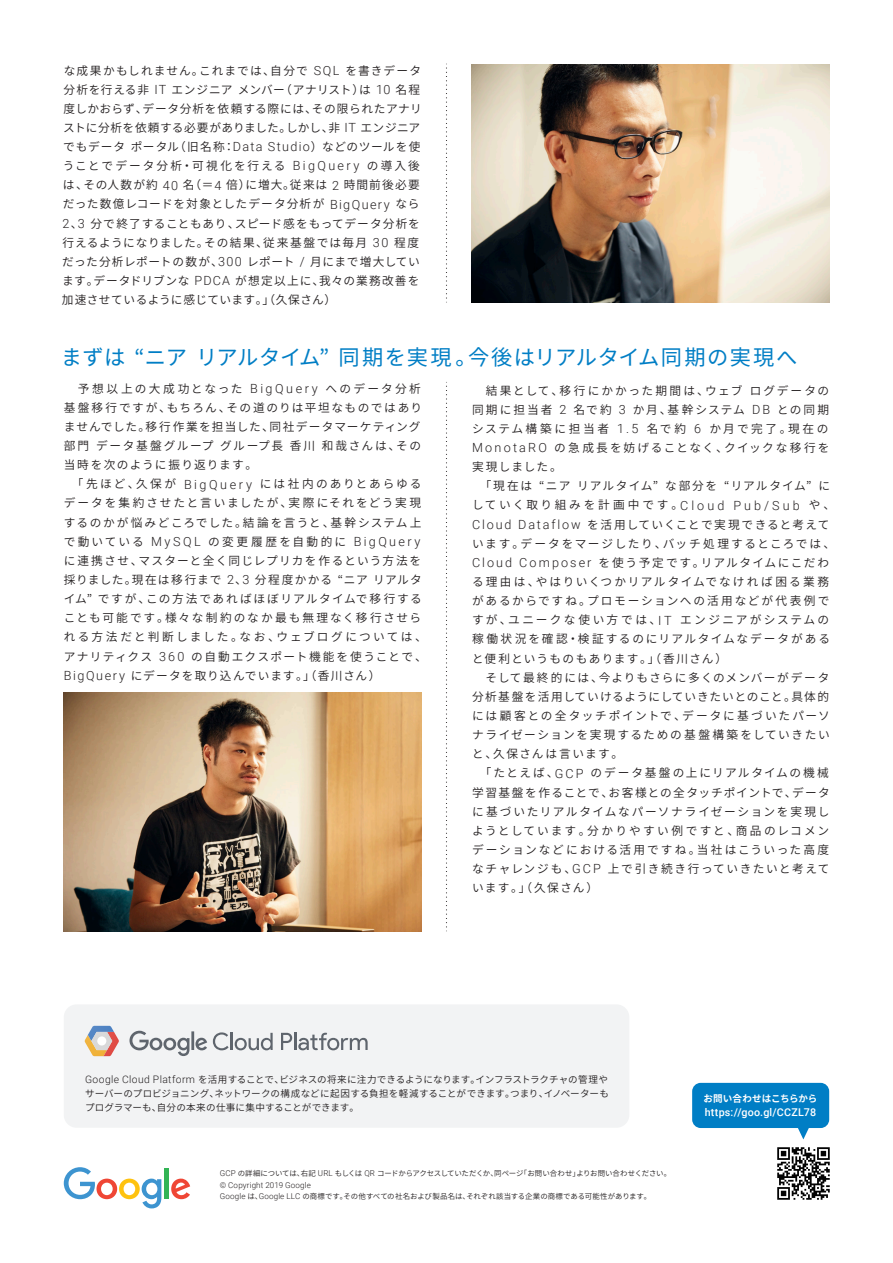
<style>
.page{position:relative;width:893px;height:1263px;background:#fff}
.page>*{position:absolute;margin:0;border:0;box-sizing:border-box;transform-origin:0 0}
.t1{font:21.3px "Noto Sans CJ Kjp";letter-spacing:.035em;color:#007ec5}
.t2{font:600 11.7px/19.2px "Noto Sans CJ Kjp";letter-spacing:.14em;color:#231f20}
.t3{font:600 11.7px/19.2px "Noto Sans CJ Kjp";letter-spacing:.12em;color:#231f20}
.t4{font:600 11.7px/19.2px "Noto Sans CJ Kjp";letter-spacing:.065em;color:#231f20}
.t5{font:500 10.65px "Roboto";letter-spacing:.02em;color:#fff}
.t6{font:600 9.6px/13.8px "Noto Sans CJ Kjp";color:#231f20;text-align:justify}
.t7{font:700 9.6px "Noto Sans CJ Kjp";letter-spacing:-.005em;color:#fff}
.t8{font:300 8.1px "Roboto";letter-spacing:.02em;color:#231f20}
.t9{font:600 7.5px "Noto Sans CJ Kjp";letter-spacing:-.01em;color:#231f20}
.s1{font-family:"Roboto";font-weight:300;font-size:12.6px}
.s2{font-family:"Roboto";font-weight:300;font-size:10.35px}
.s3{font-family:"Roboto";font-weight:300;font-size:8.1px}
</style>
<div class="page">
<svg style="left:446px;top:382px;width:1px;height:550px"></svg>
<img style="left:777px;top:1147px;width:53px;height:53px">
<svg style="left:446px;top:64px;width:1px;height:239px"></svg>
<svg style="left:64px;top:1167px;width:97px;height:41px"></svg>
<div style="left:164px;top:1168px;width:5px;height:30px;background:#32b455"></div>
<svg style="left:171px;top:1178px;width:19px;height:21px"></svg>
<svg style="left:798px;top:1128px;width:11px;height:11px"></svg>
<div style="left:692px;top:1083px;width:137px;height:45px;background:#007ec5;border-radius:9px"></div>
<div style="left:64px;top:1004px;width:565px;height:124px;background:#f2f3f4;border-radius:13px"></div>
<svg style="left:213px;top:1032px;width:60px;height:18px"></svg>
<svg style="left:281px;top:1033px;width:87px;height:17px"></svg>
<svg style="left:129px;top:1031px;width:78px;height:25px"></svg>
<svg style="left:85px;top:1026px;width:34px;height:30px"></svg>
<img style="left:472px;top:64px;width:357px;height:238px">
<img style="left:64px;top:693px;width:357px;height:238px">
<p class="t4" style="left:62px;top:61px;width:361px">な成果かもしれません。これまでは、自分で <span class="s1">SQL</span> を書きデータ分析を行える非 <span class="s1">IT</span> エンジニアメンバー（アナリスト）は <span class="s1">10</span> 名程度しかおらず、データ分析を依頼する際には、その限られたアナリストに分析を依頼する必要がありました。しかし、非 <span class="s1">IT</span> エンジニアでもデータポータル（旧名称：<span class="s1">Data Studio</span>）などのツールを使うことでデータ分析・可視化を行える <span class="s1">BigQuery</span> の導入後は、その人数が約 <span class="s1">40</span> 名（＝<span class="s1">4</span> 倍）に増大。従来は <span class="s1">2</span> 時間前後必要だった数億レコードを対象としたデータ分析が <span class="s1">BigQuery</span> なら<span class="s1">2</span>、<span class="s1">3</span> 分で終了することもあり、スピード感をもってデータ分析を行えるようになりました。その結果、従来基盤では毎月 <span class="s1">30</span> 程度だった分析レポートの数が、<span class="s1">300</span> レポート <span class="s1">/</span> 月にまで増大しています。データドリブンな <span class="s1">PDCA</span> が想定以上に、我々の業務改善を加速させているように感じています。」（久保さん）</p>
<h1 class="t1" style="left:61px;top:345px;width:738px">まずは “ニアリアルタイム” 同期を実現。今後はリアルタイム同期の実現へ</h1>
<p class="t3" style="left:64px;top:379px;width:365px">　予想以上の大成功となった <span class="s1">BigQuery</span> へのデータ分析基盤移行ですが、もちろん、その道のりは平坦なものではありませんでした。移行作業を担当した、同社データマーケティング部門データ基盤グループグループ長香川和哉さんは、その当時を次のように振り返ります。<br>　「先ほど、久保が <span class="s1">BigQuery</span> には社内のありとあらゆるデータを集約させたと言いましたが、実際にそれをどう実現するのかが悩みどころでした。結論を言うと、基幹システム上で動いている <span class="s1">MySQL</span> の変更履歴を自動的に <span class="s1">BigQuery</span>に連携させ、マスターと全く同じレプリカを作るという方法を採りました。現在は移行まで <span class="s1">2</span>、<span class="s1">3</span> 分程度かかる “ニアリアルタイム” ですが、この方法であればほぼリアルタイムで移行することも可能です。様々な制約のなか最も無理なく移行させられる方法だと判断しました。なお、ウェブログについては、アナリティクス <span class="s1">360</span> の自動エクスポート機能を使うことで、<br><span class="s1">BigQuery</span> にデータを取り込んでいます。」（香川さん）</p>
<p class="t2" style="left:472px;top:381px;width:365px">　結果として、移行にかかった期間は、ウェブ ログデータの同期に担当者 <span class="s1">2</span> 名で約 <span class="s1">3</span> か月、基幹システム <span class="s1">DB</span> との同期システム構築に担当者 <span class="s1">1.5</span> 名で約 <span class="s1">6</span> か月で完了。現在の<br><span class="s1">MonotaRO</span> の急成長を妨げることなく、クイックな移行を実現しました。<br>　「現在は “ニアリアルタイム” な部分を “リアルタイム” にしていく取り組みを計画中です。<span class="s1">Cloud Pub/Sub</span> や、<br><span class="s1">Cloud Dataflow</span> を活用していくことで実現できると考えています。データをマージしたり、バッチ処理するところでは、<br><span class="s1">Cloud Composer</span> を使う予定です。リアルタイムにこだわる理由は、やはりいくつかリアルタイムでなければ困る業務があるからですね。プロモーションへの活用などが代表例ですが、ユニークな使い方では、<span class="s1">IT</span> エンジニアがシステムの稼働状況を確認・検証するのにリアルタイムなデータがあると便利というものもあります。」（香川さん）<br>　そして最終的には、今よりもさらに多くのメンバーがデータ分析基盤を活用していけるようにしていきたいとのこと。具体的には顧客との全タッチポイントで、データに基づいたパーソナライゼーションを実現するための基盤構築をしていきたいと、久保さんは言います。<br>　「たとえば、<span class="s1">GCP</span> のデータ基盤の上にリアルタイムの機械学習基盤を作ることで、お客様との全タッチポイントで、データに基づいたリアルタイムなパーソナライゼーションを実現しようとしています。分かりやすい例ですと、商品のレコメンデーションなどにおける活用ですね。当社はこういった高度なチャレンジも、<span class="s1">GCP</span> 上で引き続き行っていきたいと考えています。」（久保さん）</p>
<p class="t6" style="left:85px;top:1073px;width:525px"><span class="s2">Google Cloud Platform</span> を活用することで、ビジネスの将来に注力できるようになります。インフラストラクチャの管理やサーバーのプロビジョニング、ネットワークの構成などに起因する負担を軽減することができます。つまり、イノベーターもプログラマーも、自分の本来の仕事に集中することができます。</p>
<p class="t9" style="left:220px;top:1169px;width:453px"><span class="s3">GCP</span> の詳細については、右記 <span class="s3">URL</span> もしくは <span class="s3">QR</span> コードからアクセスしていただくか、同ページ「お問い合わせ」よりお問い合わせください。</p>
<p class="t8" style="left:220px;top:1179px;width:93px">© Copyright 2019 Google</p>
<p class="t9" style="left:220px;top:1192px;width:433px"><span class="s3">Google</span> は、<span class="s3">Google LLC</span> の商標です。その他すべての社名および製品名は、それぞれ該当する企業の商標である可能性があります。</p>
<p class="t7" style="left:703px;top:1093px;width:116px">お問い合わせはこちらから</p>
<p class="t5" style="left:705px;top:1105px;width:113px">https://goo.gl/CCZL78</p>
</div>
